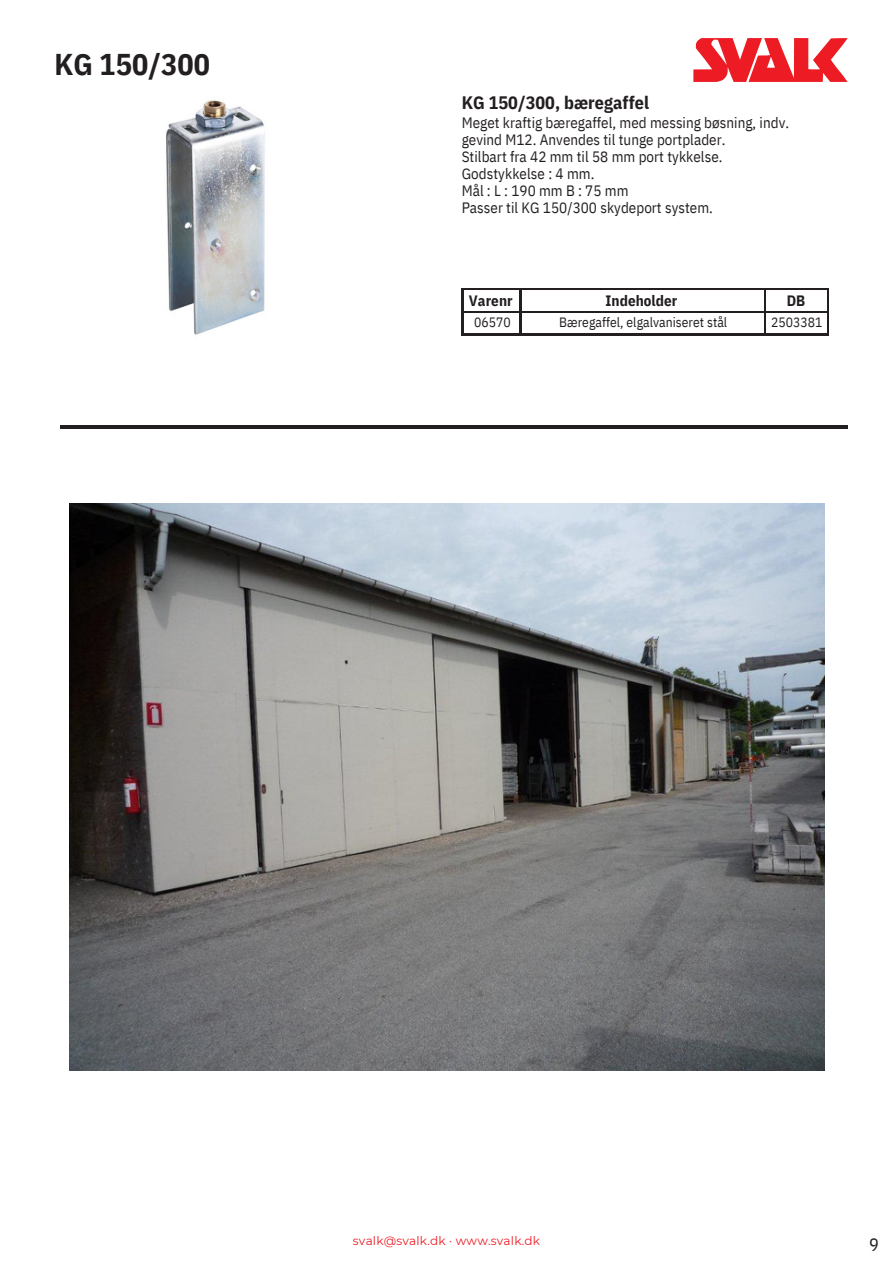
<style>
.page{position:relative;width:894px;height:1264px;background:#fff}
.page>*{position:absolute;margin:0;border:0;box-sizing:border-box;transform-origin:0 0}
.t1{font:700 30px "IBM Plex Sans Cond";letter-spacing:.005em;color:#231f20}
.t2{font:700 18px "IBM Plex Sans Cond";letter-spacing:.005em;color:#231f20}
.t3{font:18px "IBM Plex Sans Cond";color:#231f20}
.t4{font:15px/17px "IBM Plex Sans Cond";letter-spacing:.005em;color:#231f20}
.t5{font:700 15px "IBM Plex Sans Cond";letter-spacing:.005em;color:#231f20}
.t6{font:13.5px "IBM Plex Sans Cond";letter-spacing:.005em;color:#231f20}
.t7{font:12px "Montserrat";letter-spacing:.015em;color:#ed1c24}
</style>
<div class="page">
<hr style="left:461px;top:288px;width:59px;height:2px;background:#231f20">
<hr style="left:461px;top:290px;width:2px;height:21px;background:#231f20">
<hr style="left:520px;top:288px;width:244px;height:2px;background:#231f20">
<hr style="left:519px;top:290px;width:2px;height:21px;background:#231f20">
<hr style="left:764px;top:288px;width:64px;height:2px;background:#231f20">
<hr style="left:461px;top:311px;width:59px;height:2px;background:#231f20">
<hr style="left:461px;top:313px;width:2px;height:20px;background:#231f20">
<hr style="left:520px;top:311px;width:244px;height:2px;background:#231f20">
<hr style="left:519px;top:313px;width:2px;height:20px;background:#231f20">
<hr style="left:764px;top:311px;width:64px;height:2px;background:#231f20">
<svg style="left:764px;top:290px;width:1px;height:43px"></svg>
<svg style="left:827px;top:290px;width:1px;height:43px"></svg>
<hr style="left:461px;top:333px;width:59px;height:2px;background:#231f20">
<hr style="left:520px;top:333px;width:244px;height:2px;background:#231f20">
<hr style="left:764px;top:333px;width:64px;height:2px;background:#231f20">
<img style="left:166px;top:100px;width:99px;height:235px">
<hr style="left:60px;top:425px;width:787px;height:3px;background:#231f20">
<img style="left:69px;top:504px;width:755px;height:566px">
<svg style="left:693px;top:38px;width:154px;height:44px"></svg>
<p class="t1" style="left:55px;top:45px;width:157px">KG 150/300</p>
<p class="t2" style="left:461px;top:91px;width:189px">KG 150/300, bæregaffel</p>
<p class="t4" style="left:461px;top:114px;width:329px">Meget kraftig bæregaffel, med messing bøsning, indv. gevind M12. Anvendes til tunge portplader.</p>
<p class="t4" style="left:461px;top:148px;width:262px">Stilbart fra 42 mm til 58 mm port tykkelse.</p>
<p class="t4" style="left:461px;top:165px;width:134px">Godstykkelse : 4 mm.</p>
<p class="t4" style="left:461px;top:182px;width:168px">Mål:L:190mmB:75mm</p>
<p class="t4" style="left:461px;top:199px;width:253px">Passer til KG 150/300 skydeport system.</p>
<p class="t5" style="left:469px;top:290px;width:45px">Varenr</p>
<p class="t5" style="left:605px;top:290px;width:73px">Indeholder</p>
<p class="t5" style="left:786px;top:290px;width:20px">DB</p>
<p class="t6" style="left:474px;top:313px;width:38px">06570</p>
<p class="t6" style="left:559px;top:313px;width:170px">Bæregaffel, elgalvaniseret stål</p>
<p class="t6" style="left:770px;top:313px;width:53px">2503381</p>
<p class="t7" style="left:353px;top:1233px;width:189px">svalk@svalk.dk · www.svalk.dk</p>
<p class="t3" style="left:868px;top:1232px;width:11px">9</p>
</div>
